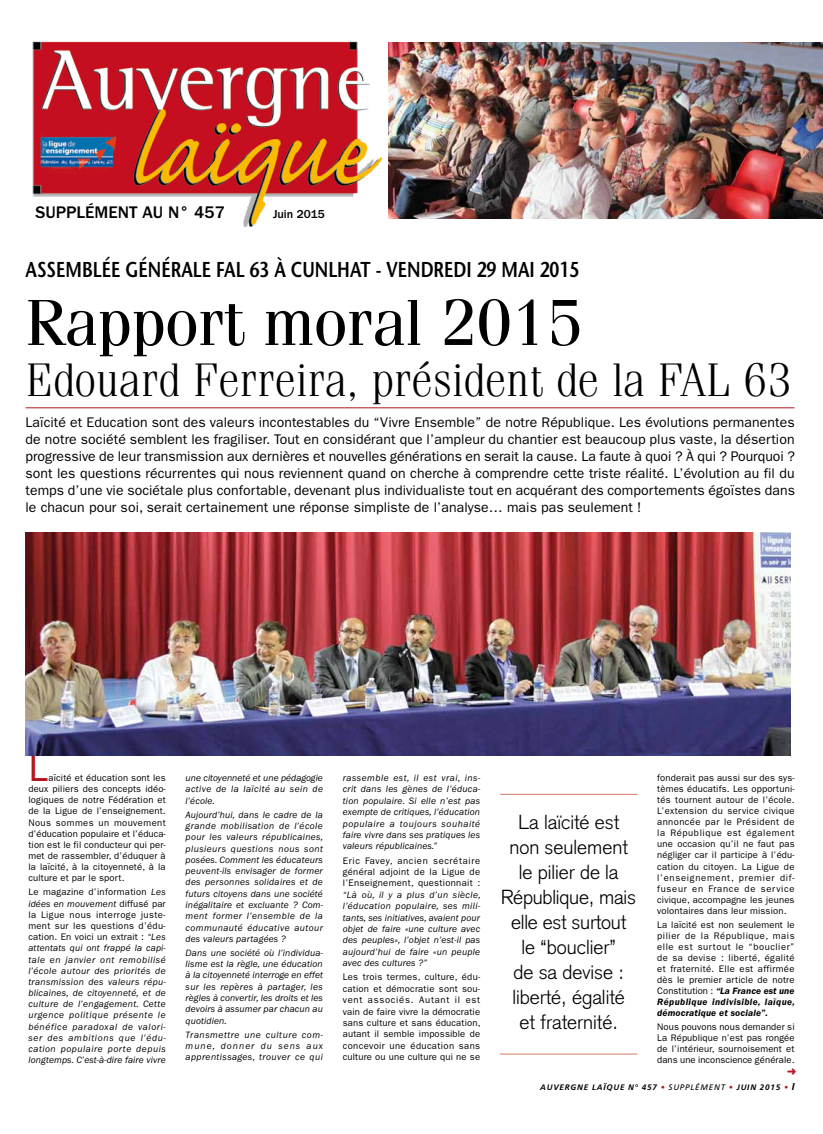
<style>
.page{position:relative;width:823px;height:1134px;background:#fff}
.page>*{position:absolute;margin:0;border:0;box-sizing:border-box;transform-origin:0 0}
.t1{font:65px "Fenice";letter-spacing:-.015em;color:#000}
.t2{font:300 47px "Fenice";letter-spacing:-.015em;color:#000}
.t3{font:39px "Franklin Gothic";color:#b51621}
.t4{font:600 21.5px "Stone Sans";color:#000;scale:.8 1}
.t5{font:300 20px/25px "Akzidenz Grotesk";color:#000;text-align:center}
.t6{font:500 17.4px "Franklin Gothic";color:#000}
.t7{font:14px/17px "Franklin Gothic";letter-spacing:.005em;color:#000;text-align:justify}
.t8{font:500 12px "Franklin Gothic";color:#000}
.t9{font:italic 9.5px/11.3px "Franklin Gothic";letter-spacing:.015em;color:#000;text-align:justify}
.t10{font:9.5px/11.1px "Franklin Gothic";letter-spacing:.015em;color:#000;text-align:justify}
.t11{font:italic 700 8px "Frutiger";letter-spacing:.1em;color:#000}
.s1{font-style:normal}
.s2{font-weight:600;font-style:italic}
.s3{color:#b51621}
.s4{font-weight:400}
.s5{font-size:10px}
</style>
<div class="page">
<img style="left:32px;top:41px;width:351px;height:187px">
<hr style="left:26px;top:407px;width:768px;height:1px;background:#b51621">
<img style="left:388px;top:43px;width:434px;height:175px">
<img style="left:26px;top:533px;width:763px;height:222px">
<hr style="left:499px;top:794px;width:138px;height:1px;background:#d17c60">
<hr style="left:499px;top:1054px;width:138px;height:1px;background:#d17c60">
<h3 class="t6" style="left:35px;top:203px;width:191px">SUPPLÉMENT AU N° 457</h3>
<p class="t8" style="left:273px;top:207px;width:53px">JUIN 2015</p>
<h3 class="t4" style="left:26px;top:257px;width:693px">ASSEMBLÉE GÉNÉRALE FAL 63 À CUNLHAT - VENDREDI 29 MAI 2015</h3>
<h1 class="t1" style="left:26px;top:284px;width:558px">Rapport moral 2015</h1>
<h2 class="t2" style="left:26px;top:352px;width:766px">Edouard Ferreira, président de la FAL 63</h2>
<p class="t7" style="left:26px;top:414px;width:770px">Laïcité et Education sont des valeurs incontestables du “Vivre Ensemble” de notre République. Les évolutions permanentes de notre société semblent les fragiliser. Tout en considérant que l’ampleur du chantier est beaucoup plus vaste, la désertion progressive de leur transmission aux dernières et nouvelles générations en serait la cause. La faute à quoi ? À qui ? Pourquoi ? sont les questions récurrentes qui nous reviennent quand on cherche à comprendre cette triste réalité. L’évolution au fil du temps d’une vie sociétale plus confortable, devenant plus individualiste tout en acquérant des comportements égoïstes dans le chacun pour soi, serait certainement une réponse simpliste de l’analyse… mais pas seulement !</p>
<h3 class="t3" style="left:28px;top:745px;width:21px">L</h3>
<p class="t10" style="left:28px;top:772px;width:139px;text-indent:20px">aïcité et éducation sont les deux piliers des concepts idéo&shy;logiques de notre Fédération et de la Ligue de l’enseignement.<br>Nous sommes un mouvement d’éducation populaire et l’éduca&shy;tion est le fil conducteur qui per&shy;met de rassembler, d’éduquer à la laïcité, à la citoyenneté, à la culture et par le sport.</p>
<p class="t9" style="left:28px;top:887px;width:139px"><span class="s1">Le magazine d’information</span> Les idées en mouvement <span class="s1">diffusé par la Ligue nous interroge juste&shy;ment sur les questions d’édu&shy;cation. En voici un extrait :</span> “Les attentats qui ont frappé la capi&shy;tale en janvier ont remobilisé l’école autour des priorités de transmission des valeurs répu&shy;blicaines, de citoyenneté, et de culture de l’engagement. Cette urgence politique présente le bénéfice paradoxal de valori&shy;ser des ambitions que l’édu&shy;cation populaire porte depuis longtemps. C’est-à-dire faire vivre</p>
<p class="t9" style="left:185px;top:772px;width:139px">une citoyenneté et une pédagogie active de la laïcité au sein de l’école.</p>
<p class="t9" style="left:185px;top:809px;width:139px">Aujourd’hui, dans le cadre de la grande mobilisation de l’école pour les valeurs républicaines, plusieurs questions nous sont posées. Comment les éducateurs peuvent-ils envisager de former des personnes solidaires et de futurs citoyens dans une société inégalitaire et excluante ? Com&shy;ment former l’ensemble de la communauté éducative autour des valeurs partagées ?</p>
<p class="t9" style="left:185px;top:947px;width:139px">Dans une société où l’individua&shy;lisme est la règle, une éducation à la citoyenneté interroge en effet sur les repères à partager, les règles à convertir, les droits et les devoirs à assumer par chacun au quotidien.</p>
<p class="t9" style="left:185px;top:1029px;width:139px">Transmettre une culture com&shy;mune, donner du sens aux apprentissages, trouver ce qui</p>
<p class="t9" style="left:342px;top:772px;width:139px">rassemble est, il est vrai, ins&shy;crit dans les gènes de l’éduca&shy;tion populaire. Si elle n’est pas exempte de critiques, l’éducation populaire a toujours souhaité faire vivre dans ses pratiques les valeurs républicaines.”</p>
<p class="t10" style="left:342px;top:855px;width:139px;line-height:11.4px">Eric Favey, ancien secrétaire général adjoint de la Ligue de l’Enseignement, questionnait :</p>
<p class="t9" style="left:342px;top:889px;width:139px">“Là où, il y a plus d’un siècle, l’éducation populaire, ses mili&shy;tants, ses initiatives, avaient pour objet de faire «une culture avec des peuples», l’objet n’est-il pas aujourd’hui de faire «un peuple avec des cultures ?”</p>
<p class="t10" style="left:342px;top:972px;width:139px;line-height:11.4px">Les trois termes, culture, édu&shy;cation et démocratie sont sou&shy;vent associés. Autant il est vain de faire vivre la démocratie sans culture et sans éducation, autant il semble impossible de concevoir une éducation sans culture ou une culture qui ne se</p>
<h3 class="t5" style="left:501px;top:809px;width:136px">La laïcité est non seulement le pilier de la<br>République, mais elle est surtout<br>le “bouclier”<br>de sa devise : liberté, égalité<br>et fraternité.</h3>
<p class="t10" style="left:656px;top:772px;width:139px">fonderait pas aussi sur des sys&shy;tèmes éducatifs. Les opportuni&shy;tés tournent autour de l’école.<br>L’extension du service civique annoncée par le Président de la République est également une occasion qu’il ne faut pas négliger car il participe à l’édu&shy;cation du citoyen. La Ligue de l’enseignement, premier dif&shy;fuseur en France de service civique, accompagne les jeunes volontaires dans leur mission.</p>
<p class="t10" style="left:656px;top:919px;width:139px">La laïcité est non seulement le pilier de la République, mais elle est surtout le “bouclier” de sa devise : liberté, égalité et fraternité. Elle est affirmée dès le premier article de notre Constitution : <span class="s2">“La France est une République indivisible, laïque, démocratique et sociale”.</span></p>
<p class="t10" style="left:656px;top:1021px;width:139px">Nous pouvons nous demander si La République n’est pas rongée de l’intérieur, sournoisement et dans une inconscience générale.</p>
<p class="t11" style="left:540px;top:1083px;width:256px">AUVERGNE LAÏQUE N° 457 <span class="s3">•</span> <span class="s4">SUPPLÉMENT</span> <span class="s3">•</span> JUIN 2015 <span class="s3">•</span> <span class="s5">I</span></p>
</div>
